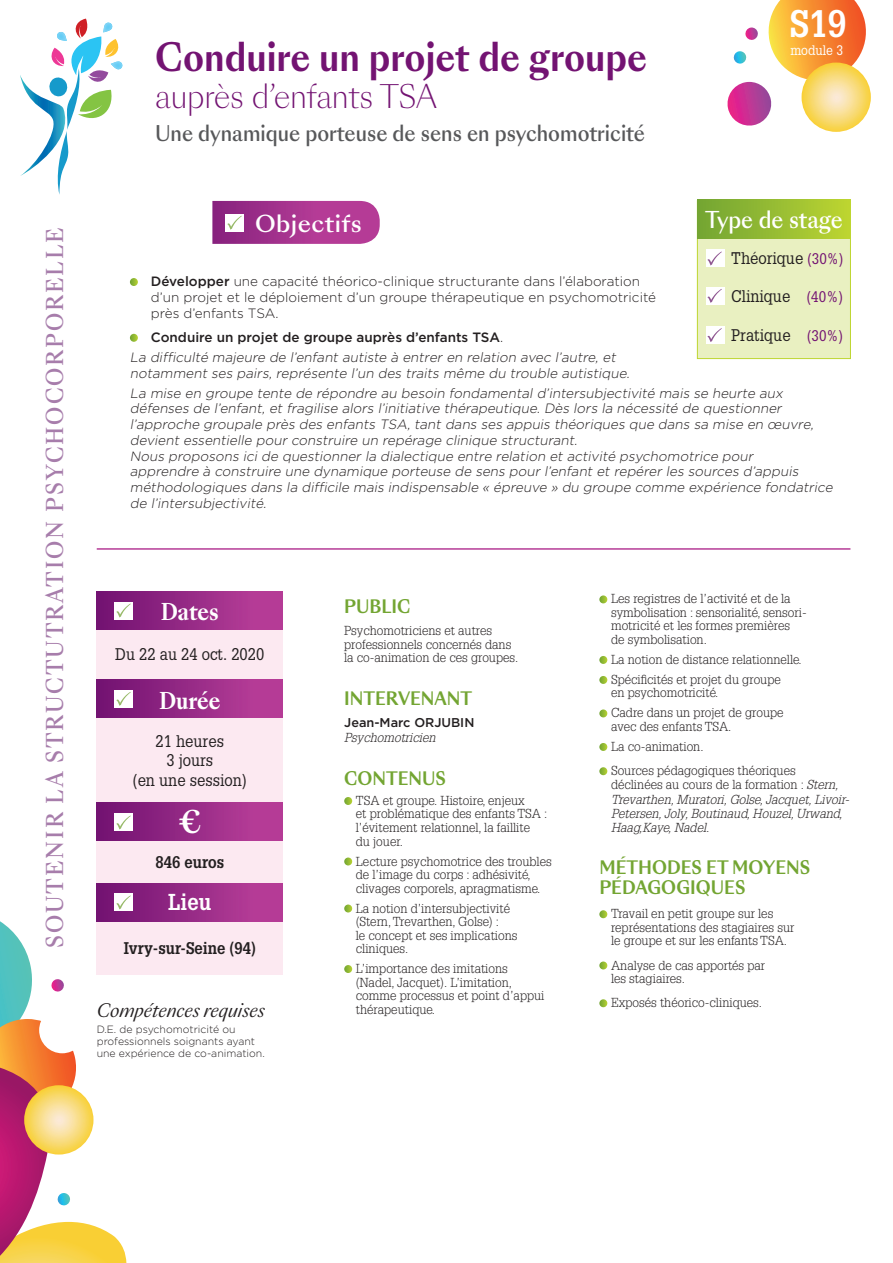
<style>
.page{position:relative;width:893px;height:1263px;background:#fff}
.page>*{position:absolute;margin:0;border:0;box-sizing:border-box;transform-origin:0 0}
.t1{font:700 37.5px "Sang Bleu Sunrise";color:#731372;scale:.9 1}
.t2{font:700 37.5px "Glypha LT Std";color:#fff;scale:.9 1}
.t3{font:300 31.5px "Sang Bleu Sunrise";letter-spacing:-.01em;color:#731372;scale:.9 1}
.t4{font:700 30px "Sang Bleu Kingdom";color:#fff;scale:.9 1}
.t5{font:500 22.5px "Sang Bleu Kingdom";letter-spacing:.1em;color:#a77dab;scale:.9 1}
.t6{font:500 22.5px "Sang Bleu Sunrise";letter-spacing:.005em;color:#fff;scale:.9 1}
.t7{font:700 22.5px "Sang Bleu Kingdom";color:#fff;scale:.9 1}
.t8{font:500 22.5px "Sang Bleu Sunrise";letter-spacing:.005em;color:#fff}
.t9{font:700 22.5px "Glypha LT Std";color:#fff;scale:.9 1}
.t10{font:500 22.5px "Gotham";color:#fff;scale:.9 1}
.t11{font:500 21px "Sang Bleu Sunrise";color:#57585a;scale:.9 1}
.t12{font:700 18px/19.5px "Sang Bleu Sunrise";color:#73a532;scale:.9 1}
.t13{font:italic 18px "Sang Bleu Sunrise";color:#231f20;scale:.9 1}
.t14{font:16.5px/19.5px "Glypha LT Std";color:#231f20;text-align:center;scale:.9 1}
.t15{font:700 16.5px "Glypha LT Std";color:#231f20;scale:.9 1}
.t16{font:italic 300 13.5px/15.8px "Gotham";color:#231f20}
.t17{font:300 13.5px/15.8px "Gotham";color:#231f20}
.t18{font:13.5px "Glypha LT Std";color:#fff;scale:.9 1}
.t19{font:300 12.75px/13.5px "Glypha LT Std";color:#231f20}
.t20{font:italic 300 12.75px/14.2px "Glypha LT Std";color:#231f20}
.t21{font:500 12.75px "Gotham";color:#231f20}
.t22{font:300 10.5px/12px "Gotham";color:#231f20}
.s1{font-size:15px;color:#731372}
.s2{font-weight:500}
.s3{font-weight:500;font-style:normal}
.s4{font-style:normal}
</style>
<div class="page">
<div style="left:97px;top:591px;width:186px;height:383px;background:#fce9f1"></div>
<div style="left:97px;top:591px;width:186px;height:39px;background:linear-gradient(to right,#761a76,#bb3e99)"></div>
<div style="left:97px;top:883px;width:186px;height:38px;background:linear-gradient(to right,#711271,#bc419b)"></div>
<div style="left:97px;top:680px;width:186px;height:38px;background:linear-gradient(to right,#711271,#bc419b)"></div>
<div style="left:97px;top:802px;width:186px;height:39px;background:linear-gradient(to right,#711271,#bc419b)"></div>
<hr style="left:97px;top:548px;width:753px;height:2px;background:#b53b96">
<svg style="left:130px;top:278px;width:8px;height:8px"></svg>
<svg style="left:130px;top:334px;width:8px;height:8px"></svg>
<svg style="left:344px;top:797px;width:8px;height:8px"></svg>
<svg style="left:344px;top:857px;width:8px;height:8px"></svg>
<svg style="left:344px;top:904px;width:8px;height:8px"></svg>
<svg style="left:344px;top:965px;width:8px;height:8px"></svg>
<svg style="left:599px;top:595px;width:8px;height:8px"></svg>
<svg style="left:599px;top:656px;width:8px;height:8px"></svg>
<svg style="left:599px;top:676px;width:8px;height:8px"></svg>
<svg style="left:599px;top:709px;width:8px;height:8px"></svg>
<svg style="left:599px;top:743px;width:8px;height:8px"></svg>
<svg style="left:599px;top:767px;width:8px;height:8px"></svg>
<svg style="left:599px;top:910px;width:8px;height:8px"></svg>
<svg style="left:599px;top:961px;width:8px;height:8px"></svg>
<svg style="left:599px;top:999px;width:8px;height:8px"></svg>
<div style="left:697px;top:200px;width:154px;height:159px;background:#e9f0c1;border:1px solid #bed630"></div>
<div style="left:697px;top:200px;width:153px;height:38px;background:linear-gradient(to right,#71a434,#bcd531)"></div>
<div style="left:706px;top:249px;width:18px;height:18px;background:#fff"></div>
<svg style="left:707px;top:251px;width:15px;height:15px"></svg>
<div style="left:706px;top:326px;width:18px;height:18px;background:#fff"></div>
<svg style="left:707px;top:328px;width:15px;height:14px"></svg>
<div style="left:706px;top:287px;width:18px;height:18px;background:#fff"></div>
<svg style="left:707px;top:289px;width:15px;height:14px"></svg>
<svg style="left:212px;top:201px;width:168px;height:43px;background:#ac4296"></svg>
<div style="left:115px;top:601px;width:18px;height:18px;background:#fff"></div>
<svg style="left:116px;top:603px;width:15px;height:14px"></svg>
<div style="left:115px;top:690px;width:18px;height:18px;background:#fff"></div>
<svg style="left:116px;top:692px;width:15px;height:14px"></svg>
<div style="left:115px;top:813px;width:18px;height:18px;background:#fff"></div>
<svg style="left:116px;top:815px;width:15px;height:14px"></svg>
<div style="left:115px;top:893px;width:18px;height:18px;background:#fff"></div>
<svg style="left:116px;top:895px;width:15px;height:14px"></svg>
<svg style="left:727px;top:0;width:143px;height:126px"></svg>
<svg style="left:801px;top:63px;width:70px;height:69px;background:#f8da76"></svg>
<svg style="left:0;top:921px;width:126px;height:342px"></svg>
<svg style="left:24px;top:1085px;width:69px;height:69px;background:#f8d974"></svg>
<svg style="left:20px;top:19px;width:103px;height:176px"></svg>
<h3 class="t5" style="left:39px;top:948px;width:802px;rotate:-90deg">SOUTENIR LA STRUCTUTRATION PSYCHOCORPORELLE</h3>
<h1 class="t1" style="left:155px;top:30px;width:548px">Conduire un projet de groupe</h1>
<h2 class="t3" style="left:155px;top:75px;width:315px">auprès d’enfants TSA</h2>
<h3 class="t11" style="left:155px;top:119px;width:546px">Une dynamique porteuse de sens en psychomotricité</h3>
<h1 class="t2" style="left:790px;top:0;width:65px">S19</h1>
<p class="t18" style="left:790px;top:42px;width:60px">module 3</p>
<h3 class="t6" style="left:705px;top:204px;width:154px">Type de stage</h3>
<p class="t14" style="left:731px;top:248px;width:126px">Théorique <span class="s1">(30%)</span></p>
<p class="t14" style="left:731px;top:286px;width:126px">Clinique <span class="s1">(40%)</span></p>
<p class="t14" style="left:731px;top:325px;width:126px">Pratique <span class="s1">(30%)</span></p>
<h3 class="t10" style="left:702px;top:205px;width:28px">Ty</h3>
<h3 class="t8" style="left:255px;top:208px;width:108px">Objectifs</h3>
<p class="t17" style="left:151px;top:273px;width:507px"><span class="s2">Développer</span> une capacité théorico-clinique structurante dans l’élaboration d’un projet et le déploiement d’un groupe thérapeutique en psychomotricité près d’enfants TSA.</p>
<p class="t16" style="left:130px;top:327px;width:490px;line-height:20px;text-indent:21px"><span class="s3">Conduire un projet de groupe auprès d’enfants TSA</span><span class="s4">.<br></span>La difficulté majeure de l’enfant autiste à entrer en relation avec l’autre, et</p>
<p class="t16" style="left:130px;top:362px;width:657px;line-height:20px">notamment ses pairs, représente l’un des traits même du trouble autistique.<br>La mise en groupe tente de répondre au besoin fondamental d’intersubjectivité mais se heurte aux</p>
<p class="t16" style="left:130px;top:400px;width:707px">défenses de l’enfant, et fragilise alors l’initiative thérapeutique. Dès lors la nécessité de questionner l’approche groupale près des enfants TSA, tant dans ses appuis théoriques que dans sa mise en œuvre, devient essentielle pour construire un repérage clinique structurant.<br>Nous proposons ici de questionner la dialectique entre relation et activité psychomotrice pour<br>apprendre à construire une dynamique porteuse de sens pour l’enfant et repérer les sources d’appuis méthodologiques dans la difficile mais indispensable « épreuve » du groupe comme expérience fondatrice de l’intersubjectivité.</p>
<h3 class="t7" style="left:161px;top:595px;width:66px">Dates</h3>
<p class="t14" style="left:115px;top:644px;width:167px">Du 22 au 24 oct. 2020</p>
<h3 class="t7" style="left:159px;top:685px;width:70px">Durée</h3>
<p class="t14" style="left:133px;top:731px;width:128px">21 heures<br>3 jours<br>(en une session)</p>
<h3 class="t4" style="left:178px;top:800px;width:27px">€</h3>
<p class="t15" style="left:156px;top:852px;width:78px">846 euros</p>
<h3 class="t9" style="left:168px;top:887px;width:49px">Lieu</h3>
<p class="t15" style="left:124px;top:938px;width:148px">Ivry-sur-Seine (94)</p>
<h3 class="t13" style="left:97px;top:998px;width:188px">Compétences requises</h3>
<p class="t22" style="left:97px;top:1023px;width:169px">D.E. de psychomotricité ou professionnels soignants ayant une expérience de co-animation.</p>
<h3 class="t12" style="left:344px;top:597px;width:75px">PUBLIC</h3>
<p class="t19" style="left:344px;top:624px;width:176px">Psychomotriciens et autres professionnels concernés dans la co-animation de ces groupes.</p>
<h3 class="t12" style="left:344px;top:690px;width:144px">INTERVENANT</h3>
<p class="t21" style="left:344px;top:715px;width:132px">Jean-Marc ORJUBIN</p>
<p class="t20" style="left:344px;top:730px;width:93px">Psychomotricien</p>
<h3 class="t12" style="left:344px;top:769px;width:115px">CONTENUS</h3>
<p class="t19" style="left:356px;top:794px;width:193px">TSA et groupe. Histoire, enjeux<br>et problématique des enfants TSA : l’évitement relationnel, la faillite du jouer.</p>
<p class="t19" style="left:356px;top:854px;width:197px">Lecture psychomotrice des troubles de l’image du corps : adhésivité, clivages corporels, apragmatisme.</p>
<p class="t19" style="left:356px;top:901px;width:163px">La notion d’intersubjectivité (Stern, Trevarthen, Golse) :<br>le concept et ses implications cliniques.</p>
<p class="t19" style="left:356px;top:962px;width:190px">L’importance des imitations (Nadel, Jacquet). L’imitation, comme processus et point d’appui thérapeutique.</p>
<p class="t19" style="left:611px;top:592px;width:197px">Les registres de l’activité et de la symbolisation : sensorialité, sensori&shy;motricité et les formes premières de symbolisation.</p>
<p class="t19" style="left:611px;top:650px;width:192px;line-height:20px">La notion de distance relationnelle.<br>Spécificités et projet du groupe</p>
<p class="t19" style="left:611px;top:683px;width:174px;line-height:20px">en psychomotricité.<br>Cadre dans un projet de groupe</p>
<p class="t19" style="left:611px;top:717px;width:122px;line-height:20px">avec des enfants TSA.<br>La co-animation.</p>
<p class="t20" style="left:611px;top:764px;width:240px"><span class="s4">Sources pédagogiques théoriques déclinées au cours de la formation :</span> Stern, Trevarthen, Muratori, Golse, Jacquet, Livoir-Petersen, Joly, Boutinaud, Houzel, Urwand, Haag,Kaye, Nadel.</p>
<h3 class="t12" style="left:599px;top:859px;width:236px">MÉTHODES ET MOYENS<br>PÉDAGOGIQUES</h3>
<p class="t19" style="left:611px;top:907px;width:185px">Travail en petit groupe sur les représentations des stagiaires sur le groupe et sur les enfants TSA.</p>
<p class="t19" style="left:611px;top:958px;width:156px">Analyse de cas apportés par les stagiaires.</p>
<p class="t19" style="left:611px;top:996px;width:153px">Exposés théorico-cliniques.</p>
</div>
